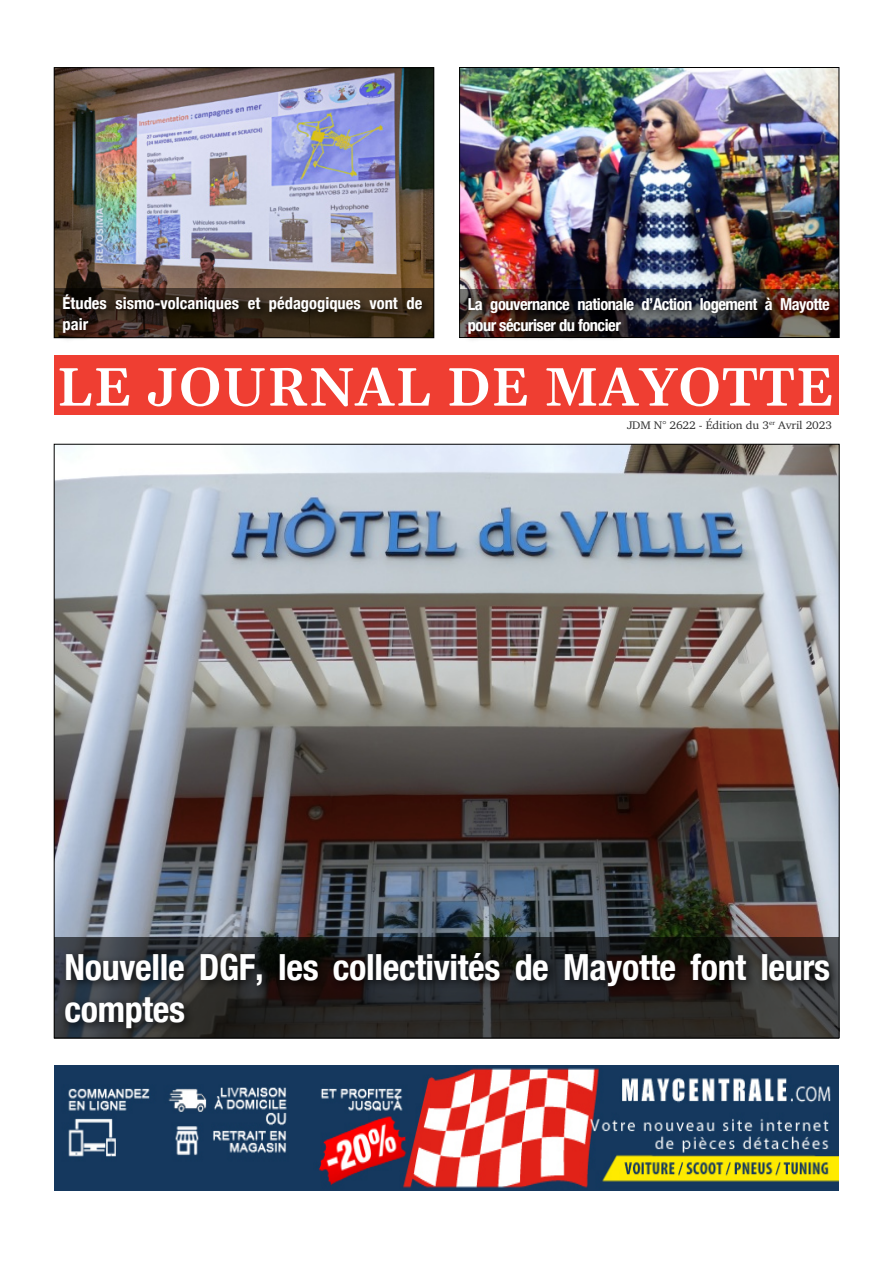
<style>
.page{position:relative;width:893px;height:1263px;background:#fff}
.page>*{position:absolute;margin:0;border:0;box-sizing:border-box;transform-origin:0 0}
.t1{font:600 54px "Gelasio";letter-spacing:.02em;color:#fff}
.t2{font:700 condensed 36px/42px "Helvetica Neue";letter-spacing:-.01em;color:#fff}
.t3{font:700 condensed 16.5px/21px "Helvetica Neue";letter-spacing:-.03em;color:#fff}
.t4{font:700 condensed 16.5px/21px "Helvetica Neue";color:#fff}
.t5{font:11.25px "Charter";letter-spacing:-.01em;color:#333;scale:1.06 1}
</style>
<div class="page">
<img style="left:56px;top:446px;width:781px;height:492px">
<img style="left:461px;top:69px;width:376px;height:220px">
<img style="left:56px;top:69px;width:376px;height:220px">
<div style="left:54px;top:355px;width:785px;height:60px;background:#ef3e32"></div>
<svg style="left:54px;top:938px;width:785px;height:101px"></svg>
<div style="left:60px;top:948px;width:781px;height:91px;background:#000;opacity:.75"></div>
<svg style="left:460px;top:289px;width:379px;height:48px"></svg>
<svg style="left:55px;top:289px;width:379px;height:49px"></svg>
<div style="left:58px;top:290px;width:375px;height:54px;background:#000;opacity:.75"></div>
<div style="left:464px;top:293px;width:377px;height:51px;background:#000;opacity:.75"></div>
<img style="left:54px;top:1065px;width:785px;height:125px">
<p class="t4" style="left:63px;top:293px;width:361px">Études sismo-volcaniques et pédagogiques vont de pair</p>
<p class="t3" style="left:468px;top:293px;width:364px">La gouvernance nationale d’Action logement à Mayotte pour sécuriser du foncier</p>
<h1 class="t1" style="left:57px;top:355px;width:778px">LE JOURNAL DE MAYOTTE</h1>
<p class="t5" style="left:627px;top:419px;width:195px">JDM N° 2622 - Édition du 3<sup>er</sup> Avril 2023</p>
<h2 class="t2" style="left:65px;top:946px;width:767px">Nouvelle DGF, les collectivités de Mayotte font leurs comptes</h2>
</div>
